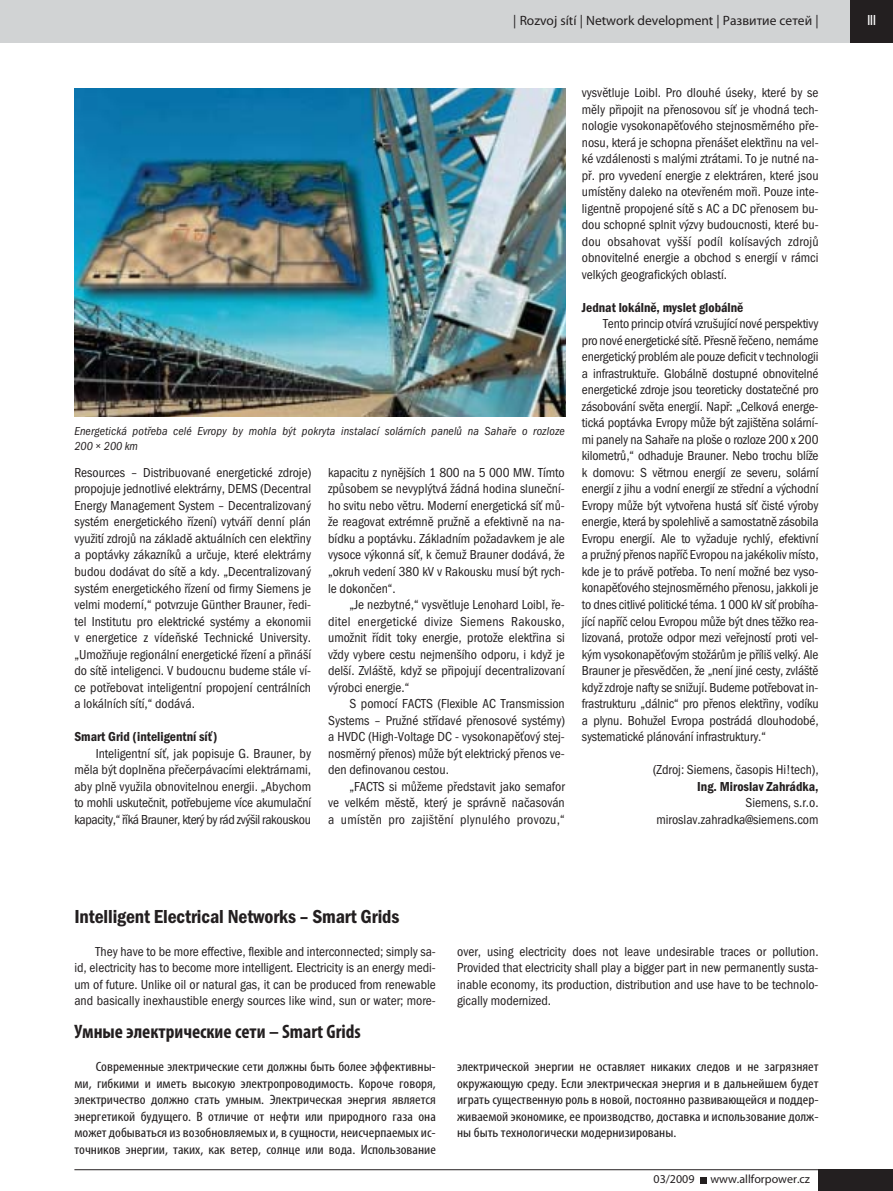
<style>
.page{position:relative;width:893px;height:1191px;background:#fff}
.page>*{position:absolute;margin:0;border:0;box-sizing:border-box;transform-origin:0 0}
.t1{font:19.5px "Franklin Got Itc TOT Dem Con";letter-spacing:-.005em;color:#231f20}
.t2{font:700 condensed 19.5px "Myriad Pro";color:#231f20}
.t3{font:500 expanded 15px "Microgramma DOT";color:#fff}
.t4{font:13.5px/16.5px "Franklin Got Itc TOT Boo Con";color:#231f20;text-align:justify}
.t5{font:condensed 13.5px/16.5px "Myriad Pro";color:#231f20;text-align:justify;scale:1.12 1}
.t6{font:13.5px "Franklin Got Itc TOT Dem Con";color:#231f20}
.t7{font:13.5px "Myriad Pro";color:#231f20}
.t8{font:12px/14.4px "Franklin Got Itc TOT Boo Con Ita";letter-spacing:.01em;color:#231f20}
.t9{font:12px "Myriad Pro";color:#231f20}
</style>
<div class="page">
<div style="left:0;top:0;width:850px;height:43px;background:#d1d3d4"></div>
<div style="left:850px;top:0;width:43px;height:43px;background:#231f20"></div>
<div style="left:819px;top:1169px;width:74px;height:21px;background:#231f20"></div>
<svg style="left:700px;top:1177px;width:6px;height:6px"></svg>
<hr style="left:74px;top:1169px;width:819px;height:1px;background:#231f20">
<img style="left:74px;top:88px;width:491px;height:328px">
<p class="t7" style="left:513px;top:15px;width:307px">| Rozvoj sítí | Network development | Развитие сетей |</p>
<p class="t3" style="left:867px;top:15px;width:10px">III</p>
<p class="t8" style="left:74px;top:425px;width:492px">Energetická potřeba celé Evropy by mohla být pokryta instalací solárních panelů na Sahaře o rozloze<br>200 × 200 km</p>
<p class="t4" style="left:74px;top:465px;width:238px">Resources – Distribuované energetické zdroje) propojuje jednotlivé elektrárny, DEMS (Decentral Energy Management System – Decentralizovaný systém energetického řízení) vytváří denní plán využití zdrojů na základě aktuálních cen elektřiny a poptávky zákazníků a určuje, které elektrárny budou dodávat do sítě a kdy. „Decentralizovaný systém energetického řízení od firmy Siemens je velmi moderní,“ potvrzuje Günther Brauner, ředi&shy;tel Institutu pro elektrické systémy a ekonomii v energetice z vídeňské Technické University. „Umožňuje regionální energetické řízení a přináší do sítě inteligenci. V budoucnu budeme stále ví&shy;ce potřebovat inteligentní propojení centrálních a lokálních sítí,“ dodává.</p>
<p class="t6" style="left:74px;top:732px;width:144px">Smart Grid (inteligentní síť)</p>
<p class="t4" style="left:74px;top:746px;width:238px;text-indent:21px">Inteligentní síť, jak popisuje G. Brauner, by měla být doplněna přečerpávacími elektrárnami, aby plně využila obnovitelnou energii. „Abychom to mohli uskutečnit, potřebujeme více akumulační kapacity,“ říká Brauner, který by rád zvýšil rakouskou</p>
<p class="t4" style="left:328px;top:465px;width:238px">kapacitu z nynějších 1 800 na 5 000 MW. Tímto způsobem se nevyplýtvá žádná hodina sluneční&shy;ho svitu nebo větru. Moderní energetická síť mů&shy;že reagovat extrémně pružně a efektivně na na&shy;bídku a poptávku. Základním požadavkem je ale vysoce výkonná síť, k čemuž Brauner dodává, že „okruh vedení 380 kV v Rakousku musí být rych&shy;le dokončen“.</p>
<p class="t4" style="left:328px;top:597px;width:238px;text-indent:21px">„Je nezbytné,“ vysvětluje Lenohard Loibl, ře&shy;ditel energetické divize Siemens Rakousko, umožnit řídit toky energie, protože elektřina si vždy vybere cestu nejmenšího odporu, i když je delší. Zvláště, když se připojují decentralizovaní výrobci energie.“</p>
<p class="t4" style="left:328px;top:696px;width:238px;text-indent:21px">S pomocí FACTS (Flexible AC Transmission Systems – Pružné střídavé přenosové systémy) a HVDC (High-Voltage DC - vysokonapěťový stej&shy;nosměrný přenos) může být elektrický přenos ve&shy;den definovanou cestou.</p>
<p class="t4" style="left:328px;top:779px;width:238px;text-indent:21px">„FACTS si můžeme představit jako semafor ve velkém městě, který je správně načasován a umístěn pro zajištění plynulého provozu,“</p>
<p class="t4" style="left:582px;top:86px;width:238px">vysvětluje Loibl. Pro dlouhé úseky, které by se měly připojit na přenosovou síť je vhodná tech&shy;nologie vysokonapěťového stejnosměrného pře&shy;nosu, která je schopna přenášet elektřinu na vel&shy;ké vzdálenosti s malými ztrátami. To je nutné na&shy;př. pro vyvedení energie z elektráren, které jsou umístěny daleko na otevřeném moři. Pouze inte&shy;ligentně propojené sítě s AC a DC přenosem bu&shy;dou schopné splnit výzvy budoucnosti, které bu&shy;dou obsahovat vyšší podíl kolísavých zdrojů obnovitelné energie a obchod s energií v rámci velkých geografických oblastí.</p>
<p class="t6" style="left:582px;top:303px;width:163px">Jednat lokálně, myslet globálně</p>
<p class="t4" style="left:582px;top:317px;width:238px;text-indent:21px">Tento princip otvírá vzrušující nové perspektivy pro nové energetické sítě. Přesně řečeno, nemáme energetický problém ale pouze deficit v technologii a infrastruktuře. Globálně dostupné obnovitelné energetické zdroje jsou teoreticky dostatečné pro zásobování světa energií. Např: „Celková energe&shy;tická poptávka Evropy může být zajištěna solární&shy;mi panely na Sahaře na ploše o rozloze 200 x 200 kilometrů,“ odhaduje Brauner. Nebo trochu blíže k domovu: S větrnou energií ze severu, solární energií z jihu a vodní energií ze střední a východní Evropy může být vytvořena hustá síť čisté výroby energie, která by spolehlivě a samostatně zásobila Evropu energií. Ale to vyžaduje rychlý, efektivní a pružný přenos napříč Evropou na jakékoliv místo, kde je to právě potřeba. To není možné bez vyso&shy;konapěťového stejnosměrného přenosu, jakkoli je to dnes citlivé politické téma. 1 000 kV síť probíha&shy;jící napříč celou Evropou může být dnes těžko rea&shy;lizovaná, protože odpor mezi veřejností proti vel&shy;kým vysokonapěťovým stožárům je příliš velký. Ale Brauner je přesvědčen, že „není jiné cesty, zvláště když zdroje nafty se snižují. Budeme potřebovat in&shy;frastrukturu „dálnic“ pro přenos elektřiny, vodíku a plynu. Bohužel Evropa postrádá dlouhodobé, systematické plánování infrastruktury.“</p>
<p class="t4" style="left:653px;top:762px;width:167px">(Zdroj: Siemens, časopis Hi!tech),</p>
<p class="t6" style="left:697px;top:781px;width:123px">Ing. Miroslav Zahrádka,</p>
<p class="t4" style="left:656px;top:795px;width:164px;text-align:right">Siemens, s.r.o. miroslav.zahradka@siemens.com</p>
<h1 class="t1" style="left:74px;top:909px;width:327px">Intelligent Electrical Networks – Smart Grids</h1>
<p class="t4" style="left:74px;top:944px;width:363px;text-indent:21px">They have to be more effective, flexible and interconnected; simply sa&shy;id, electricity has to become more intelligent. Electricity is an energy medi&shy;um of future. Unlike oil or natural gas, it can be produced from renewable and basically inexhaustible energy sources like wind, sun or water; more-</p>
<p class="t4" style="left:457px;top:944px;width:363px">over, using electricity does not leave undesirable traces or pollution.<br>Provided that electricity shall play a bigger part in new permanently susta&shy;inable economy, its production, distribution and use have to be technolo&shy;gically modernized.</p>
<h1 class="t2" style="left:74px;top:1020px;width:288px">Умные электрические сети – Smart Grids</h1>
<p class="t5" style="left:74px;top:1058px;width:324px;text-indent:21px">Современные электрические сети должны быть более эффективны&shy;ми, гибкими и иметь высокую электропроводимость. Короче говоря, электричество должно стать умным. Электрическая энергия является энергетикой будущего. В отличие от нефти или природного газа она может добываться из возобновляемых и, в сущности, неисчерпаемых ис&shy;точников энергии, таких, как ветер, солнце или вода. Использование</p>
<p class="t5" style="left:457px;top:1058px;width:324px">электрической энергии не оставляет никаких следов и не загрязняет окружающую среду. Если электрическая энергия и в дальнейшем будет играть существенную роль в новой, постоянно развивающейся и поддер&shy;живаемой экономике, ее производство, доставка и использование долж&shy;ны быть технологически модернизированы.</p>
<p class="t9" style="left:654px;top:1174px;width:43px">03/2009</p>
<p class="t9" style="left:710px;top:1174px;width:101px">www.allforpower.cz</p>
</div>
